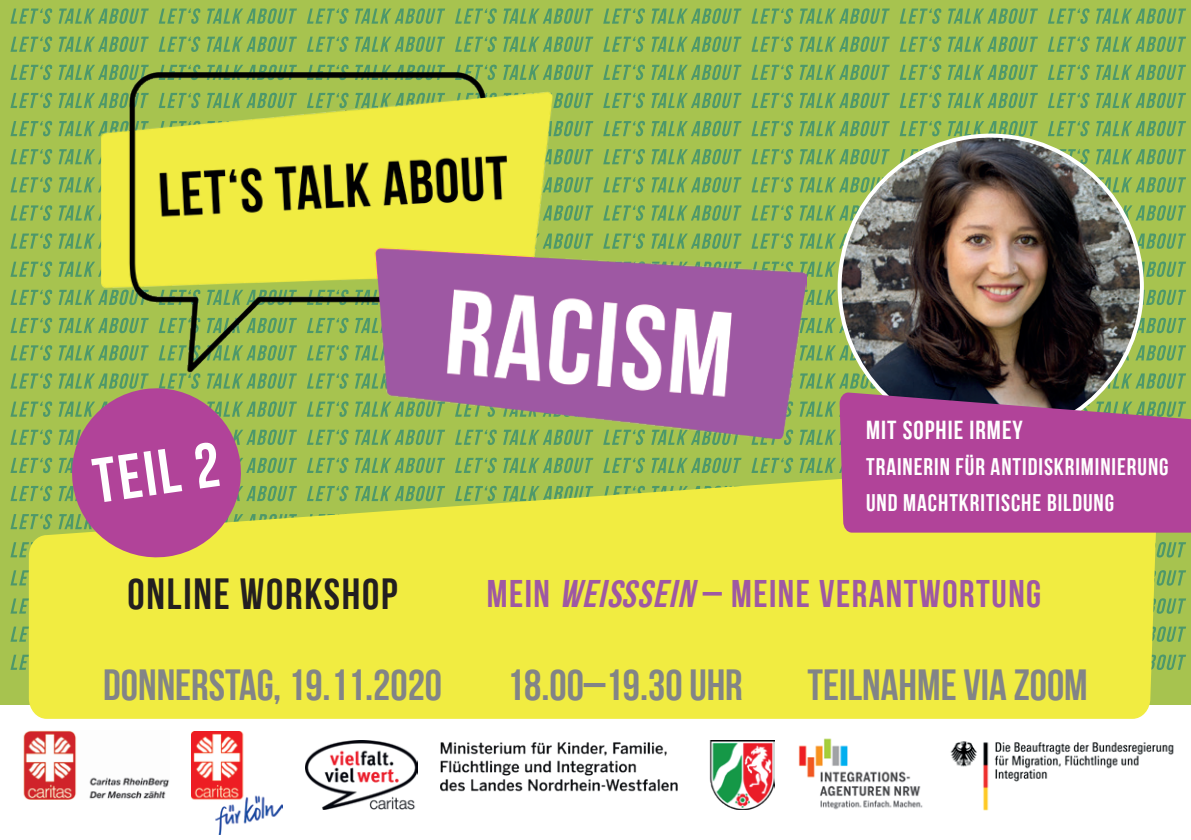
<style>
.page{position:relative;width:1191px;height:840px;background:#fff}
.page>*{position:absolute;margin:0;border:0;box-sizing:border-box;transform-origin:0 0}
.t1{font:63px "Bebas Neue";color:#fff}
.t2{font:43.4px "Bebas Neue";color:#828487}
.t3{font:43.4px "Bebas Neue";letter-spacing:.04em;color:#231f20}
.t4{font:38.4px "Bebas Neue";letter-spacing:.04em;color:#9e58a3}
.t5{font:26px "Bebas Neue";letter-spacing:.04em;color:#fff}
.t6{font:24px/36px "Bebas Neue";letter-spacing:.04em;color:#fff}
.s1{font-style:italic}
</style>
<div class="page">
<div style="left:0;top:0;width:1191px;height:704px;background:#a7c34f"></div>
<svg style="left:10px;top:8px;width:139px;height:16px"></svg>
<svg style="left:455px;top:8px;width:138px;height:16px"></svg>
<svg style="left:10px;top:177px;width:92px;height:15px"></svg>
<svg style="left:159px;top:8px;width:138px;height:16px"></svg>
<svg style="left:603px;top:8px;width:138px;height:16px"></svg>
<svg style="left:899px;top:8px;width:139px;height:16px"></svg>
<svg style="left:307px;top:8px;width:138px;height:16px"></svg>
<svg style="left:751px;top:8px;width:138px;height:16px"></svg>
<svg style="left:1048px;top:8px;width:138px;height:16px"></svg>
<svg style="left:806px;top:177px;width:79px;height:15px"></svg>
<svg style="left:1095px;top:177px;width:91px;height:15px"></svg>
<svg style="left:10px;top:36px;width:139px;height:16px"></svg>
<svg style="left:455px;top:36px;width:138px;height:16px"></svg>
<svg style="left:10px;top:205px;width:92px;height:16px"></svg>
<svg style="left:159px;top:36px;width:138px;height:16px"></svg>
<svg style="left:603px;top:36px;width:138px;height:16px"></svg>
<svg style="left:899px;top:36px;width:139px;height:16px"></svg>
<svg style="left:307px;top:36px;width:138px;height:16px"></svg>
<svg style="left:751px;top:36px;width:138px;height:16px"></svg>
<svg style="left:1048px;top:36px;width:138px;height:16px"></svg>
<svg style="left:806px;top:205px;width:56px;height:16px"></svg>
<svg style="left:1118px;top:205px;width:68px;height:16px"></svg>
<svg style="left:10px;top:65px;width:139px;height:15px"></svg>
<svg style="left:457px;top:65px;width:136px;height:7px"></svg>
<svg style="left:10px;top:233px;width:92px;height:16px"></svg>
<svg style="left:160px;top:65px;width:137px;height:7px"></svg>
<svg style="left:605px;top:65px;width:136px;height:7px"></svg>
<svg style="left:899px;top:65px;width:139px;height:15px"></svg>
<svg style="left:308px;top:65px;width:137px;height:7px"></svg>
<svg style="left:753px;top:65px;width:136px;height:15px"></svg>
<svg style="left:1048px;top:65px;width:138px;height:15px"></svg>
<svg style="left:806px;top:233px;width:42px;height:16px"></svg>
<svg style="left:1132px;top:233px;width:54px;height:16px"></svg>
<svg style="left:10px;top:93px;width:92px;height:15px"></svg>
<svg style="left:10px;top:261px;width:92px;height:16px"></svg>
<svg style="left:899px;top:93px;width:139px;height:15px"></svg>
<svg style="left:806px;top:93px;width:83px;height:15px"></svg>
<svg style="left:1048px;top:93px;width:138px;height:15px"></svg>
<svg style="left:806px;top:261px;width:30px;height:16px"></svg>
<svg style="left:1141px;top:261px;width:45px;height:16px"></svg>
<svg style="left:10px;top:121px;width:92px;height:15px"></svg>
<svg style="left:10px;top:289px;width:92px;height:16px"></svg>
<svg style="left:899px;top:121px;width:139px;height:15px"></svg>
<svg style="left:806px;top:121px;width:83px;height:15px"></svg>
<svg style="left:1048px;top:121px;width:138px;height:15px"></svg>
<svg style="left:806px;top:289px;width:30px;height:16px"></svg>
<svg style="left:1142px;top:289px;width:44px;height:16px"></svg>
<svg style="left:10px;top:149px;width:92px;height:15px"></svg>
<svg style="left:10px;top:317px;width:92px;height:16px"></svg>
<svg style="left:899px;top:149px;width:26px;height:15px"></svg>
<svg style="left:806px;top:149px;width:83px;height:15px"></svg>
<svg style="left:1055px;top:149px;width:131px;height:15px"></svg>
<svg style="left:806px;top:318px;width:40px;height:15px"></svg>
<svg style="left:1134px;top:317px;width:52px;height:16px"></svg>
<svg style="left:10px;top:345px;width:92px;height:15px"></svg>
<svg style="left:806px;top:345px;width:52px;height:15px"></svg>
<svg style="left:1122px;top:345px;width:64px;height:15px"></svg>
<svg style="left:806px;top:373px;width:71px;height:15px"></svg>
<svg style="left:1103px;top:373px;width:83px;height:15px"></svg>
<svg style="left:1157px;top:542px;width:29px;height:15px"></svg>
<svg style="left:10px;top:570px;width:19px;height:15px"></svg>
<svg style="left:806px;top:401px;width:30px;height:15px"></svg>
<svg style="left:1157px;top:570px;width:29px;height:15px"></svg>
<svg style="left:455px;top:438px;width:134px;height:7px"></svg>
<svg style="left:10px;top:598px;width:19px;height:15px"></svg>
<svg style="left:603px;top:438px;width:134px;height:7px"></svg>
<svg style="left:307px;top:438px;width:134px;height:7px"></svg>
<svg style="left:751px;top:429px;width:85px;height:16px"></svg>
<svg style="left:1157px;top:598px;width:29px;height:15px"></svg>
<svg style="left:10px;top:626px;width:19px;height:15px"></svg>
<svg style="left:1157px;top:626px;width:29px;height:15px"></svg>
<svg style="left:10px;top:654px;width:19px;height:15px"></svg>
<svg style="left:1157px;top:654px;width:29px;height:15px"></svg>
<img style="left:102px;top:72px;width:704px;height:366px">
<svg style="left:29px;top:457px;width:1128px;height:261px;background:#e8e743"></svg>
<img style="left:950px;top:741px;width:224px;height:70px">
<img style="left:305px;top:740px;width:113px;height:68px">
<img style="left:799px;top:738px;width:124px;height:72px">
<img style="left:441px;top:740px;width:333px;height:68px">
<img style="left:23px;top:730px;width:146px;height:68px">
<img style="left:191px;top:731px;width:91px;height:103px">
<svg style="left:10px;top:373px;width:287px;height:189px"></svg>
<img style="left:839px;top:135px;width:302px;height:303px;border-radius:151px">
<svg style="left:839px;top:392px;width:352px;height:140px;background:#aa4a90"></svg>
<h1 class="t1" style="left:89px;top:447px;width:128px;rotate:-8deg">TEIL 2</h1>
<p class="t5" style="left:866px;top:415px;width:158px">MIT SOPHIE IRMEY</p>
<p class="t6" style="left:866px;top:448px;width:304px">TRAINERIN FÜR ANTIDISKRIMINIERUNG<br>UND MACHTKRITISCHE BILDUNG</p>
<h2 class="t3" style="left:128px;top:569px;width:272px">ONLINE WORKSHOP</h2>
<h3 class="t4" style="left:487px;top:572px;width:556px">MEIN <span class="s1">WEIßSEIN</span> – MEINE VERANTWORTUNG</h3>
<h2 class="t2" style="left:103px;top:661px;width:340px">DONNERSTAG, 19.11.2020</h2>
<h2 class="t2" style="left:507px;top:661px;width:237px">18.00–19.30 UHR</h2>
<h2 class="t2" style="left:807px;top:661px;width:282px">TEILNAHME VIA ZOOM</h2>
</div>
